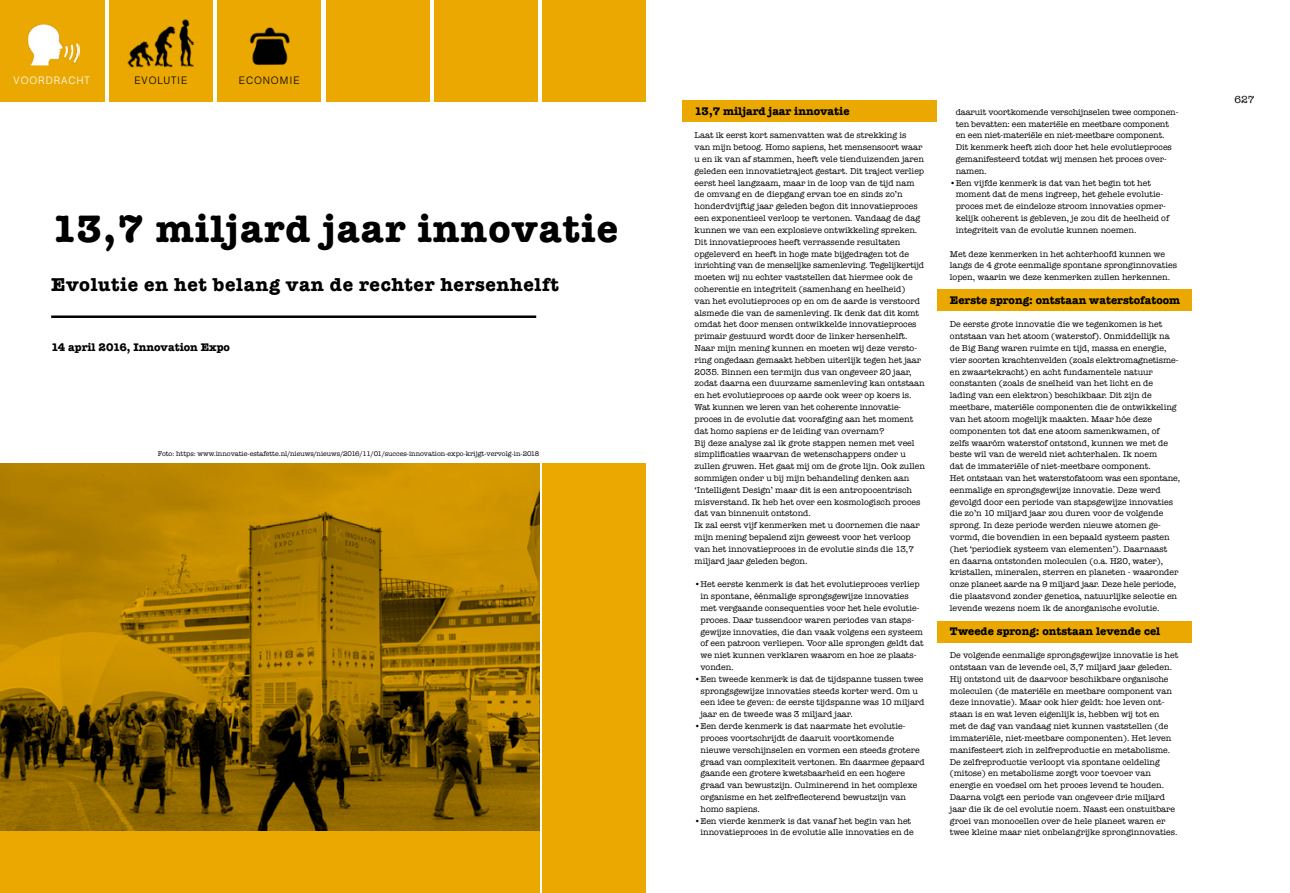
<style>
.page{position:relative;width:1290px;height:893px;background:#fff}
.page>*{position:absolute;margin:0;border:0;box-sizing:border-box;transform-origin:0 0}
.t1{font:700 39.38px "American Typewriter";letter-spacing:.03em;color:#000}
.t2{font:700 19.25px "American Typewriter";letter-spacing:.03em;color:#000}
.t3{font:700 11.38px "American Typewriter";color:#000}
.t4{font:300 10.5px "AK12";letter-spacing:.1em;color:#000}
.t5{font:300 10.5px "AK12";letter-spacing:.1em;color:#fff}
.t6{font:10.5px "American Typewriter";color:#000}
.t7{font:8.75px/11.8px "American Typewriter";color:#000}
.t8{font:7px "American Typewriter";color:#000}
</style>
<div class="page">
<div style="left:434px;top:0;width:103px;height:893px;background:#eba801"></div>
<div style="left:542px;top:0;width:104px;height:893px;background:#eba801"></div>
<div style="left:217px;top:0;width:104px;height:893px;background:#eba801"></div>
<div style="left:326px;top:0;width:103px;height:893px;background:#eba801"></div>
<div style="left:0;top:0;width:104px;height:893px;background:#eba801"></div>
<div style="left:109px;top:0;width:104px;height:893px;background:#eba801"></div>
<div style="left:0;top:102px;width:646px;height:361px;background:#fff"></div>
<hr style="left:51px;top:315px;width:485px;height:3px;background:#000">
<img style="left:127px;top:19px;width:68px;height:49px">
<img style="left:249px;top:27px;width:41px;height:38px">
<div style="left:938px;top:621px;width:254px;height:21px;background:#eba801"></div>
<div style="left:938px;top:289px;width:254px;height:21px;background:#eba801"></div>
<div style="left:682px;top:100px;width:254px;height:22px;background:#eba801"></div>
<img style="left:28px;top:25px;width:52px;height:41px">
<img style="left:0;top:463px;width:539px;height:367px">
<p class="t5" style="left:14px;top:74px;width:78px">VOORDRACHT</p>
<p class="t4" style="left:135px;top:74px;width:54px">EVOLUTIE</p>
<p class="t4" style="left:239px;top:74px;width:62px">ECONOMIE</p>
<h1 class="t1" style="left:51px;top:194px;width:568px">13,7 miljard jaar innovatie</h1>
<h2 class="t2" style="left:51px;top:268px;width:509px">Evolutie en het belang van de rechter hersenhelft</h2>
<h3 class="t3" style="left:51px;top:337px;width:180px">14 april 2016, Innovation Expo</h3>
<p class="t8" style="left:158px;top:448px;width:383px">Foto: https: www.innovatie-estafette.nl/nieuws/nieuws/2016/11/01/succes-innovation-expo-krijgt-vervolg-in-2018</p>
<h3 class="t3" style="left:694px;top:101px;width:156px">13,7 miljard jaar innovatie</h3>
<p class="t7" style="left:694px;top:129px;width:232px">Laat ik eerst kort samenvatten wat de strekking is<br>van mijn betoog. Homo sapiens, het mensensoort waar u en ik van af stammen, heeft vele tienduizenden jaren geleden een innovatietraject gestart. Dit traject verliep eerst heel langzaam, maar in de loop van de tijd nam de omvang en de diepgang ervan toe en sinds zo’n honderdvijftig jaar geleden begon dit innovatieproces een exponentieel verloop te vertonen. Vandaag de dag kunnen we van een explosieve ontwikkeling spreken.<br>Dit innovatieproces heeft verrassende resultaten opgeleverd en heeft in hoge mate bijgedragen tot de inrichting van de menselijke samenleving. Tegelijkertijd moeten wij nu echter vaststellen dat hiermee ook de coherentie en integriteit (samenhang en heelheid)<br>van het evolutieproces op en om de aarde is verstoord alsmede die van de samenleving. Ik denk dat dit komt omdat het door mensen ontwikkelde innovatieproces primair gestuurd wordt door de linker hersenhelft.<br>Naar mijn mening kunnen en moeten wij deze versto&shy;ring ongedaan gemaakt hebben uiterlijk tegen het jaar 2035. Binnen een termijn dus van ongeveer 20 jaar, zodat daarna een duurzame samenleving kan ontstaan en het evolutieproces op aarde ook weer op koers is.<br>Wat kunnen we leren van het coherente innovatie&shy;proces in de evolutie dat voorafging aan het moment dat homo sapiens er de leiding van overnam?<br>Bij deze analyse zal ik grote stappen nemen met veel simplificaties waarvan de wetenschappers onder u zullen gruwen. Het gaat mij om de grote lijn. Ook zullen sommigen onder u bij mijn behandeling denken aan ‘Intelligent Design’ maar dit is een antropocentrisch misverstand. Ik heb het over een kosmologisch proces dat van binnenuit ontstond.<br>Ik zal eerst vijf kenmerken met u doornemen die naar mijn mening bepalend zijn geweest voor het verloop van het innovatieproces in de evolutie sinds die 13,7 miljard jaar geleden begon.</p>
<p class="t7" style="left:700px;top:578px;width:225px;text-indent:-6px">•Het eerste kenmerk is dat het evolutieproces verliep in spontane, éénmalige sprongsgewijze innovaties met vergaande consequenties voor het hele evolutie&shy;proces. Daar tussendoor waren periodes van staps&shy;gewijze innovaties, die dan vaak volgens een systeem of een patroon verliepen. Voor alle sprongen geldt dat we niet kunnen verklaren waarom en hoe ze plaats&shy;vonden.</p>
<p class="t7" style="left:700px;top:673px;width:226px;text-indent:-6px">•Een tweede kenmerk is dat de tijdspanne tussen twee sprongsgewijze innovaties steeds korter werd. Om u een idee te geven: de eerste tijdspanne was 10 miljard jaar en de tweede was 3 miljard jaar.</p>
<p class="t7" style="left:700px;top:720px;width:226px;text-indent:-6px">•Een derde kenmerk is dat naarmate het evolutie&shy;proces voortschrijdt de daaruit voortkomende nieuwe verschijnselen en vormen een steeds grotere graad van complexiteit vertonen. En daarmee gepaard gaande een grotere kwetsbaarheid en een hogere graad van bewustzijn. Culminerend in het complexe organisme en het zelfreflecterend bewustzijn van homo sapiens.</p>
<p class="t7" style="left:700px;top:814px;width:215px;text-indent:-6px">•Een vierde kenmerk is dat vanaf het begin van het innovatieproces in de evolutie alle innovaties en de</p>
<p class="t7" style="left:956px;top:106px;width:224px">daaruit voortkomende verschijnselen twee componen&shy;ten bevatten: een materiële en meetbare component en een niet-materiële en niet-meetbare component.<br>Dit kenmerk heeft zich door het hele evolutieproces gemanifesteerd totdat wij mensen het proces over&shy;namen.</p>
<p class="t7" style="left:956px;top:177px;width:215px;text-indent:-6px">•Een vijfde kenmerk is dat van het begin tot het moment dat de mens ingreep, het gehele evolutie&shy;proces met de eindeloze stroom innovaties opmer&shy;kelijk coherent is gebleven, je zou dit de heelheid of integriteit van de evolutie kunnen noemen.</p>
<p class="t7" style="left:950px;top:247px;width:229px">Met deze kenmerken in het achterhoofd kunnen we langs de 4 grote eenmalige spontane spronginnovaties lopen, waarin we deze kenmerken zullen herkennen.</p>
<h3 class="t3" style="left:950px;top:290px;width:232px">Eerste sprong: ontstaan waterstofatoom</h3>
<p class="t7" style="left:950px;top:318px;width:232px">De eerste grote innovatie die we tegenkomen is het ontstaan van het atoom (waterstof). Onmiddellijk na de Big Bang waren ruimte en tijd, massa en energie, vier soorten krachtenvelden (zoals elektromagnetisme&shy;en zwaartekracht) en acht fundamentele natuur constanten (zoals de snelheid van het licht en de lading van een elektron) beschikbaar. Dit zijn de meetbare, materiële componenten die de ontwikkeling van het atoom mogelijk maakten. Maar hóe deze componenten tot dat ene atoom samenkwamen, of zelfs waaróm waterstof ontstond, kunnen we met de beste wil van de wereld niet achterhalen. Ik noem<br>dat de immateriële of niet-meetbare component.<br>Het ontstaan van het waterstofatoom was een spontane, eenmalige en sprongsgewijze innovatie. Deze werd gevolgd door een periode van stapsgewijze innovaties die zo’n 10 miljard jaar zou duren voor de volgende sprong. In deze periode werden nieuwe atomen ge&shy;vormd, die bovendien in een bepaald systeem pasten (het ‘periodiek systeem van elementen’). Daarnaast<br>en daarna ontstonden moleculen (o.a. H20, water), kristallen, mineralen, sterren en planeten - waaronder onze planeet aarde na 9 miljard jaar. Deze hele periode, die plaatsvond zonder genetica, natuurlijke selectie en levende wezens noem ik de anorganische evolutie.</p>
<h3 class="t3" style="left:950px;top:621px;width:212px">Tweede sprong: ontstaan levende cel</h3>
<p class="t7" style="left:950px;top:649px;width:230px">De volgende eenmalige sprongsgewijze innovatie is het ontstaan van de levende cel, 3,7 miljard jaar geleden.<br>Hij ontstond uit de daarvoor beschikbare organische moleculen (de materiële en meetbare component van deze innovatie). Maar ook hier geldt: hoe leven ont&shy;staan is en wat leven eigenlijk is, hebben wij tot en<br>met de dag van vandaag niet kunnen vaststellen (de immateriële, niet-meetbare componenten). Het leven manifesteert zich in zelfreproductie en metabolisme.<br>De zelfreproductie verloopt via spontane celdeling (mitose) en metabolisme zorgt voor toevoer van energie en voedsel om het proces levend te houden.<br>Daarna volgt een periode van ongeveer drie miljard jaar die ik de cel evolutie noem. Naast een onstuitbare groei van monocellen over de hele planeet waren er twee kleine maar niet onbelangrijke spronginnovaties.</p>
<p class="t6" style="left:1234px;top:91px;width:22px">627</p>
</div>
